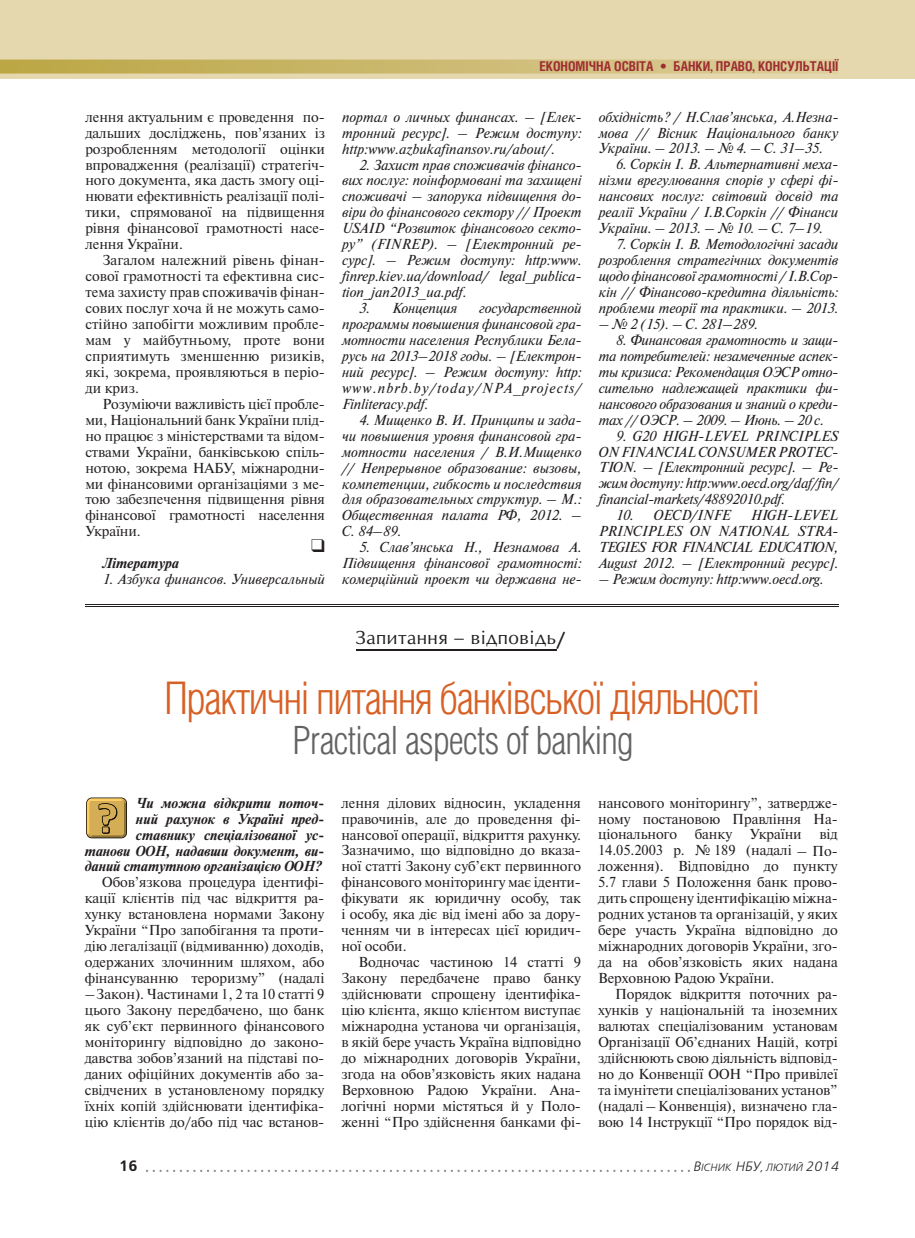
<style>
.page{position:relative;width:915px;height:1238px;background:#fff}
.page>*{position:absolute;margin:0;border:0;box-sizing:border-box;transform-origin:0 0}
.t1{font:300 45px "Helios Cond";letter-spacing:-.035em;color:#d76025}
.t2{font:300 39px "Helios Cond";letter-spacing:-.025em;color:#636366}
.t3{font:18px "Opium New";letter-spacing:.025em;color:#231f20}
.t4{font:15px "Free Set Demi Bold C";color:#231f20}
.t5{font:14.4px/15.9px "Newton C";letter-spacing:-.005em;color:#231f20;text-align:justify}
.t6{font:italic 14.4px/15.9px "Newton C";letter-spacing:-.005em;color:#231f20;text-align:justify}
.t7{font:italic 700 14.4px/15.9px "Newton C";letter-spacing:-.005em;color:#231f20;text-align:right}
.t8{font:700 13.5px "Helios Cond";color:#9e2d32}
.t9{font:italic 10.5px "Free Set Light C";color:#231f20}
.s1{font-family:"Futura Futuris C"}
.s2{font-size:13.5px}
</style>
<div class="page">
<div style="left:0;top:0;width:914px;height:79px;background:#e5d8ae"></div>
<svg style="left:0;top:60px;width:838px;height:14px;background:#ccba71"></svg>
<svg style="left:146px;top:1169px;width:543px;height:2px"></svg>
<hr style="left:355px;top:649px;width:201px;height:1px;background:#231f20">
<svg style="left:86px;top:797px;width:41px;height:41px;background:#b9984e"></svg>
<hr style="left:85px;top:604px;width:753px;height:1px;background:#231f20">
<hr style="left:85px;top:606px;width:753px;height:1px;background:#231f20">
<p class="t8" style="left:539px;top:60px;width:300px">ЕКОНОМІЧНА ОСВІТА • БАНКИ, ПРАВО, КОНСУЛЬТАЦІЇ</p>
<p class="t5" style="left:85px;top:110px;width:241px">лення актуальним є проведення по&shy;дальших досліджень, пов’язаних із розробленням методології оцінки впровадження (реалізації) стратегіч&shy;ного документа, яка дасть змогу оці&shy;нювати ефективність реалізації полі&shy;тики, спрямованої на підвищення рівня фінансової грамотності насе&shy;лення України.</p>
<p class="t5" style="left:85px;top:253px;width:241px;text-indent:17px">Загалом належний рівень фінан&shy;сової грамотності та ефективна сис&shy;тема захисту прав споживачів фінан&shy;сових послуг хоча й не можуть само&shy;стійно запобігти можливим пробле&shy;мам у майбутньому, проте вони сприятимуть зменшенню ризиків, які, зокрема, проявляються в періо&shy;ди криз.</p>
<p class="t5" style="left:85px;top:397px;width:241px;text-indent:17px">Розуміючи важливість цієї пробле&shy;ми, Національний банк України плід&shy;но працює з міністерствами та відом&shy;ствами України, банківською спіль&shy;нотою, зокрема НАБУ, міжнародни&shy;ми фінансовими організаціями з ме&shy;тою забезпечення підвищення рівня фінансової грамотності населення України.</p>
<p class="t7" style="left:102px;top:557px;width:78px">Література</p>
<p class="t6" style="left:102px;top:573px;width:224px">1. Азбука финансов. Универсальный</p>
<p class="t6" style="left:342px;top:110px;width:241px">портал о личных финансах. – [Елек&shy;тронний ресурс]. – Режим доступу: http:www.azbukafinansov.ru/about/.</p>
<p class="t6" style="left:342px;top:158px;width:241px;text-indent:17px">2. Захист прав споживачів фінансо&shy;вих послуг: поінформовані та захищені споживачі – запорука підвищення до&shy;віри до фінансового сектору // Проект USAID “Розвиток фінансового секто&shy;ру” (FINREP). – [Електронний ре&shy;сурс]. – Режим доступу: http:www. finrep.kiev.ua/download/ legal_publi ca&shy;tion_jan2013_ua.pdf.</p>
<p class="t6" style="left:359px;top:301px;width:100px">3. Концепция</p>
<p class="t6" style="left:342px;top:301px;width:241px;text-indent:137px">государственной программы повышения финансовой гра&shy;мотности населения Республики Бела&shy;русь на 2013–2018 годы. – [Електрон&shy;ний ресурс]. – Режим доступу: http: www.nbrb.by/today/NPA_projects/ Finliteracy.pdf.</p>
<p class="t6" style="left:342px;top:413px;width:241px;text-indent:17px">4. Мищенко В. И. Принципы и зада&shy;чи повышения уровня финансовой гра&shy;мотности населения / В.И.Мищенко // Непрерывное образование: вызовы, компетенции, гибкость и последствия для образовательных структур. – М.:<br>Общественная палата РФ, 2012. – С. 84–89.</p>
<p class="t6" style="left:342px;top:541px;width:241px;text-indent:17px">5. Слав’янська Н., Незнамова А.<br>Підвищення фінансової грамотності: комерційний проект чи державна не-</p>
<p class="t6" style="left:598px;top:110px;width:241px">обхідність? / Н.Слав’янська, А.Незна&shy;мова // Вісник Національного банку України. – 2013. – № 4. – С. 31–35.</p>
<p class="t6" style="left:598px;top:158px;width:241px;text-indent:17px">6. Соркін І. В. Альтернативні меха&shy;нізми врегулювання спорів у сфері фі&shy;нансових послуг: світовий досвід та реалії України / І.В.Соркін // Фінанси України. – 2013. – № 10. – С. 7–19.</p>
<p class="t6" style="left:598px;top:238px;width:241px;text-indent:17px">7. Соркін І. В. Методологічні засади розроблення стратегічних документів щодо фінансової грамотності / І.В.Сор&shy;кін // Фінансово-кредитна діяльність: проблеми теорії та практики. – 2013.</p>
<p class="t6" style="left:598px;top:317px;width:161px">– № 2 (15). – С. 281–289.</p>
<p class="t6" style="left:598px;top:333px;width:241px;text-indent:17px">8. Финансовая грамотность и защи&shy;та потребителей: незамеченные ас пек&shy;ты кризиса: Рекомендация ОЭСР отно&shy;сительно надлежащей практики фи&shy;нансового образования и знаний о креди&shy;тах // ОЭСР. – 2009. – Июнь. – 20 с.</p>
<p class="t6" style="left:598px;top:429px;width:241px;text-indent:17px">9. G20 HIGH-LEVEL PRINCIPLES ON FINANCIAL CONSUMER PROTEC-TION. – [Електронний ресурс]. – Ре&shy;жим доступу: http:www.oecd.org/daf/fin/ financial-markets/48892010.pdf.</p>
<p class="t6" style="left:615px;top:509px;width:117px">10. OECD/INFE</p>
<p class="t6" style="left:598px;top:509px;width:241px;text-indent:152px">HIGH-LEVEL PRINCIPLES ON NATIONAL STRA-TEGIES FOR FINANCIAL EDUCATION, August 2012. – [Електронний ресурс].</p>
<p class="t6" style="left:598px;top:572px;width:226px">– Режим доступу: http:www.oecd.org.</p>
<p class="t3" style="left:355px;top:629px;width:212px">Запитання – відповідь<span class="s1">/</span></p>
<h1 class="t1" style="left:164px;top:680px;width:597px">Практичні питання банківської діяльності</h1>
<h2 class="t2" style="left:292px;top:725px;width:342px">Practical aspects of banking</h2>
<p class="t7" style="left:85px;top:796px;width:241px">Чи можна відкрити поточ-<br>ний раху нок в Україні пред&shy;ставнику спеціалізованої ус-<br>та нови ООН, надавши документ, ви&shy;даний статутною організацією ООН?</p>
<p class="t5" style="left:85px;top:875px;width:241px;text-indent:17px">Обов’язкова процедура ідентифі&shy;кації клієнтів під час відкриття ра&shy;хунку встановлена нормами Закону України “Про запобігання та проти&shy;дію легалізації (відмиванню) доходів, одержаних злочинним шляхом, або фінансуванню тероризму” (надалі –Закон). Частинами 1, 2 та 10 статті 9 цього Закону передбачено, що банк як суб’єкт первинного фінансового моніторингу відповідно до законо&shy;давства зобов’язаний на підставі по&shy;даних офіційних документів або за&shy;свідчених в установленому порядку їхніх копій здійснювати ідентифіка&shy;цію клієнтів до/або під час встанов-</p>
<p class="t5" style="left:598px;top:795px;width:241px">нансового моніторингу”, затвердже&shy;ному постановою Прав ління На&shy;ціонального банку України від 14.05.2003 р. № 189 (надалі – По&shy;ложення). Відповідно до пункту 5.7 глави 5 Положення банк прово&shy;дить спрощену ідентифікацію міжна&shy;родних установ та організацій, у яких бере участь Україна відповідно до міжнародних договорів України, зго&shy;да на обов’язковість яких надана Вер ховною Радою України.</p>
<p class="t5" style="left:598px;top:987px;width:241px;text-indent:17px">Порядок відкриття поточних ра&shy;хунків у національній та іноземних валютах спеціалізованим установам Організації Об’єднаних Націй, котрі здійснюють свою діяльність відповід&shy;но до Конвенції ООН “Про привілеї та імунітети спеціалізованих установ” (надалі – Конвенція), визначено гла&shy;вою 14 Інструкції “Про порядок від-</p>
<p class="t5" style="left:341px;top:795px;width:241px">лення ділових відносин, укладення правочинів, але до проведення фі&shy;нансової операції, відкриття рахунку.<br>Зазначимо, що відповідно до вказа&shy;ної статті Закону суб’єкт первинного фінансового моніторингу має іденти&shy;фікувати як юридичну особу, так і особу, яка діє від імені або за дору&shy;ченням чи в інтересах цієї юридич&shy;ної особи.</p>
<p class="t5" style="left:341px;top:955px;width:241px;text-indent:17px">Водночас частиною 14 статті 9<br>Закону передбачене право банку здійснювати спрощену ідентифіка&shy;цію клі єнта, якщо клієнтом виступає міжнародна установа чи організація, в якій бере участь Україна відповідно до міжнародних договорів України, згода на обов’язковість яких надана Верховною Радою України. Ана&shy;логіч ні норми містяться й у Поло&shy;женні “Про здійснення банками фі-</p>
<p class="t4" style="left:119px;top:1159px;width:20px">16</p>
<p class="t9" style="left:692px;top:1162px;width:147px"><span class="s2">В</span>ІСНИК <span class="s2">НБУ</span>, ЛЮТИЙ <span class="s2">2014</span></p>
</div>
